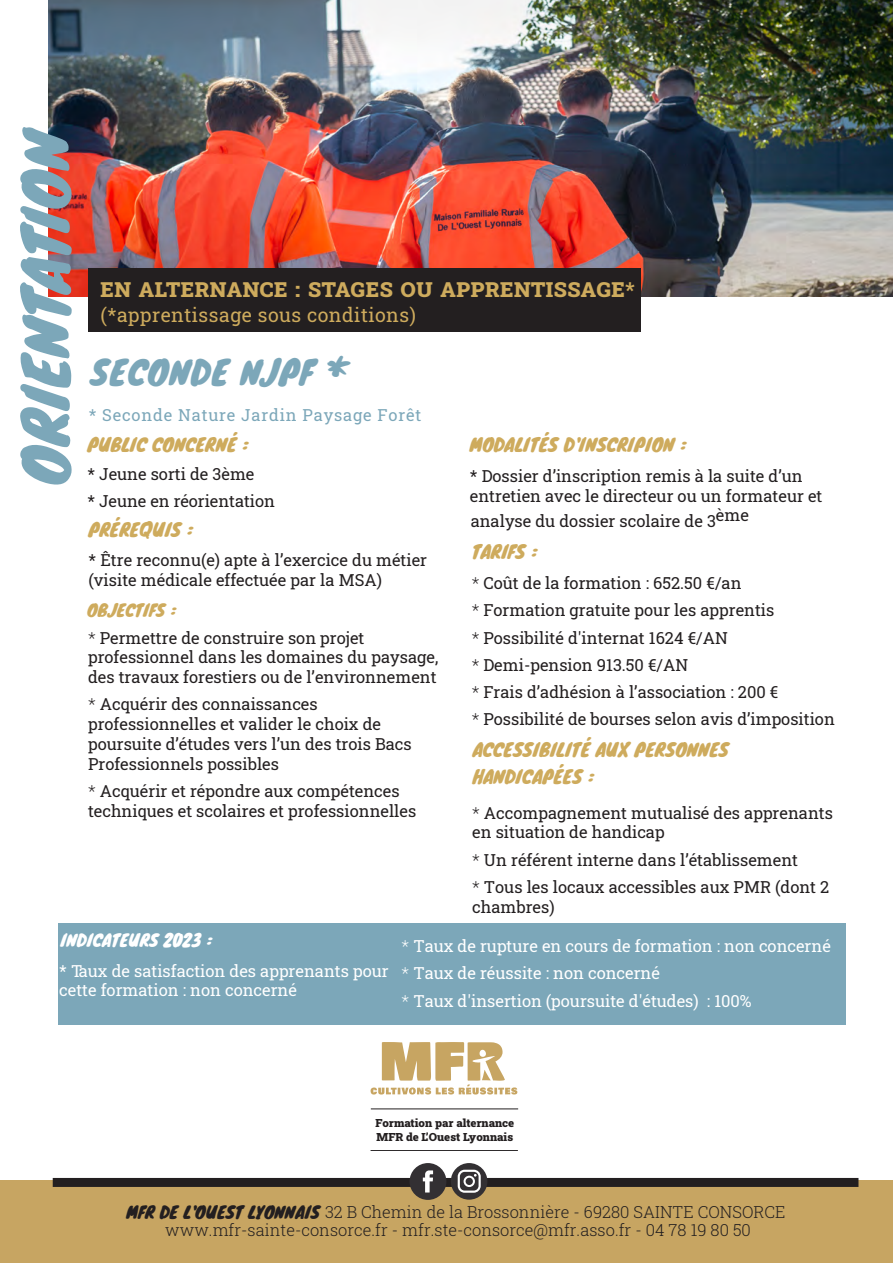
<style>
.page{position:relative;width:893px;height:1263px;background:#fff}
.page>*{position:absolute;margin:0;border:0;box-sizing:border-box;transform-origin:0 0}
.t1{font:60px "Knewave";color:#7ca7b9}
.t2{font:33px "Knewave";letter-spacing:.025em;color:#7ca7b9}
.t3{font:900 21px "Roboto Slab";letter-spacing:.025em;color:#ceab5d}
.t4{font:19.5px "Roboto Slab";letter-spacing:.025em;color:#ceab5d}
.t5{font:18px/27px "Knewave";color:#ceab5d}
.t6{font:18px "Knewave";color:#ceab5d}
.t7{font:16.5px/19.8px "Roboto Slab";color:#231f20}
.t8{font:16.5px/27.3px "Roboto Slab";color:#fff}
.t9{font:300 16.5px/17.9px "Roboto Slab";color:#231f20;text-align:center}
.t10{font:16.5px "Roboto Slab";letter-spacing:.05em;color:#7ca7b9}
.t11{font:16.5px "Knewave";color:#fff}
.t12{font:16.5px "Knewave";color:#ceab5d}
.t13{font:900 11.4px/13.6px "Roboto Slab";color:#231f20}
.s1{font-style:inherit}
.s2{font-weight:300}
.s3{font-family:"Knewave";font-weight:400}
</style>
<div class="page">
<img style="left:49px;top:1px;width:844px;height:296px">
<div style="left:58px;top:923px;width:787px;height:101px;background:#7ca7b9"></div>
<div style="left:0;top:1180px;width:893px;height:83px;background:#c7a562"></div>
<div style="left:53px;top:1178px;width:805px;height:9px;background:#231f20"></div>
<div style="left:410px;top:1163px;width:36px;height:37px;background:#333033;border-radius:50%"></div>
<svg style="left:423px;top:1170px;width:10px;height:22px"></svg>
<svg style="left:451px;top:1163px;width:36px;height:37px"></svg>
<svg style="left:371px;top:1042px;width:146px;height:52px"></svg>
<hr style="left:371px;top:1108px;width:147px;height:1px;background:#231f20">
<hr style="left:371px;top:1150px;width:147px;height:1px;background:#231f20">
<div style="left:88px;top:268px;width:553px;height:64px;background:#231f20"></div>
<p class="t1" style="left:-2px;top:485px;width:362px;rotate:-90deg">ORIENTATION</p>
<p class="t3" style="left:101px;top:275px;width:536px">EN ALTERNANCE : STAGES OU APPRENTISSAGE*</p>
<p class="t4" style="left:101px;top:302px;width:317px">(*apprentissage sous conditions)</p>
<p class="t2" style="left:91px;top:346px;width:255px">SECONDE NJPF *</p>
<p class="t10" style="left:89px;top:403px;width:334px">* Seconde Nature Jardin Paysage Forêt</p>
<p class="t5" style="left:88px;top:431px;width:162px"><span class="s1">PU</span>BLIC CONCERNÉ <span class="s1">:</span></p>
<p class="t7" style="left:88px;top:460px;width:189px;line-height:27.3px">* Jeune sorti de 3ème<br>* Jeune en réorientation</p>
<p class="t5" style="left:89px;top:515px;width:106px">PRÉREQUIS :</p>
<p class="t7" style="left:89px;top:550px;width:340px">* Être reconnu(e) apte à l’exercice du métier (visite médicale effectuée par la MSA)</p>
<p class="t12" style="left:87px;top:597px;width:90px">OBJECTIFS :</p>
<p class="t7" style="left:88px;top:627px;width:352px"><span class="s2">*</span> Permettre de construire son projet professionnel dans les domaines du paysage, des travaux forestiers ou de l’environnement</p>
<p class="t7" style="left:88px;top:694px;width:325px"><span class="s2">*</span> Acquérir des connaissances professionnelles et valider le choix de poursuite d’études vers l’un des trois Bacs Professionnels possibles</p>
<p class="t7" style="left:88px;top:781px;width:330px"><span class="s2">*</span> Acquérir et répondre aux compétences techniques et scolaires et professionnelles</p>
<p class="t5" style="left:470px;top:431px;width:218px">MODALITÉS D'INSCRIPION :</p>
<p class="t7" style="left:470px;top:466px;width:354px">* Dossier d’inscription remis à la suite d’un entretien avec le directeur ou un formateur et</p>
<p class="t7" style="left:471px;top:511px;width:280px">analyse du dossier scolaire de 3ème</p>
<p class="t6" style="left:472px;top:537px;width:67px">TARIFS :</p>
<p class="t7" style="left:472px;top:569px;width:365px;line-height:27.3px"><span class="s2">*</span> Coût de la formation : 652.50 €/an<br><span class="s2">*</span> Formation gratuite pour les apprentis<br><span class="s2">*</span> Possibilité d'internat 1624 €/AN<br><span class="s2">*</span> Demi-pension 913.50 €/AN<br><span class="s2">*</span> Frais d’adhésion à l’association : 200 €<br><span class="s2">*</span> Possibilité de bourses selon avis d’imposition</p>
<p class="t5" style="left:473px;top:735px;width:258px">ACCESSIBILITÉ AUX PERSONNES<br>HANDICAPÉES :</p>
<p class="t7" style="left:472px;top:802px;width:362px"><span class="s2">*</span> Accompagnement mutualisé des apprenants en situation de handicap</p>
<p class="t7" style="left:472px;top:846px;width:359px;line-height:27.3px"><span class="s2">*</span> Un référent interne dans l’établissement<br><span class="s2">*</span> Tous les locaux accessibles aux PMR (dont 2</p>
<p class="t7" style="left:472px;top:896px;width:84px">chambres<span class="s1">)</span></p>
<p class="t11" style="left:60px;top:927px;width:153px">INDICATEURS 202<span class="s1">3</span> :</p>
<p class="t8" style="left:59px;top:960px;width:331px;line-height:19.8px">* Taux de satisfaction des apprenants pour cette formation : non concerné</p>
<p class="t8" style="left:402px;top:932px;width:431px"><span class="s2">*</span> Taux de rupture en cours de formation : non concerné <span class="s2">*</span> <span class="s1">Taux de réussite : non concerné<br></span><span class="s2">*</span> <span class="s1">Taux d'insertion</span> (poursuite d'études) <span class="s1">:</span> 100%</p>
<p class="t13" style="left:375px;top:1115px;width:140px">Formation par alternance<br>MFR de L’Ouest Lyonnais</p>
<p class="t9" style="left:127px;top:1203px;width:660px"><span class="s3">MFR DE L'OUEST LYONNAIS</span> 32 B Chemin de la Brossonnière - 69280 SAINTE CONSORCE www.mfr-sainte-consorce.fr - mfr.ste-consorce@mfr.asso.fr - 04 78 19 80 50</p>
</div>
